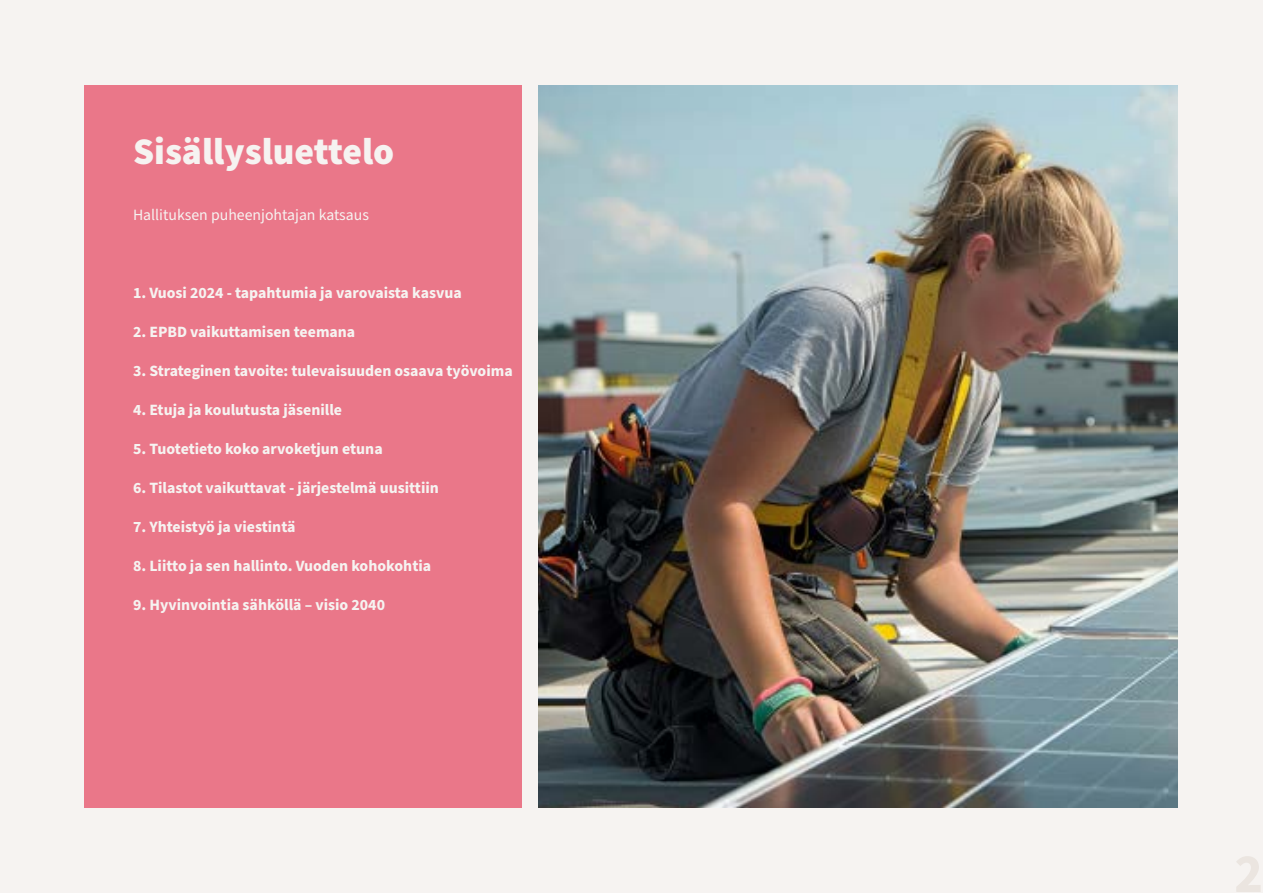
<style>
.page{position:relative;width:1263px;height:893px;background:#f6f3f1}
.page>*{position:absolute;margin:0;border:0;box-sizing:border-box;transform-origin:0 0}
.t1{font:900 37.5px "Source Sans Pro";color:#f6f3f1}
.t2{font:700 15.75px "Source Sans Pro";color:#f6f3f1}
.t3{font:15.75px "Source Sans Pro";color:#f6f3f1}
</style>
<div class="page">
<div style="left:84px;top:85px;width:438px;height:723px;background:#ea7789"></div>
<img style="left:539px;top:85px;width:639px;height:723px">
<h1 class="t1" style="left:133px;top:125px;width:263px">Sisällysluettelo</h1>
<p class="t3" style="left:133px;top:204px;width:237px">Hallituksen puheenjohtajan katsaus</p>
<p class="t2" style="left:133px;top:282px;width:330px">1. Vuosi 2024 - tapahtumia ja varovaista kasvua</p>
<p class="t2" style="left:133px;top:321px;width:224px">2. EPBD vaikuttamisen teemana</p>
<p class="t2" style="left:133px;top:360px;width:381px">3. Strateginen tavoite: tulevaisuuden osaava työvoima</p>
<p class="t2" style="left:133px;top:399px;width:211px">4. Etuja ja koulutusta jäsenille</p>
<p class="t2" style="left:133px;top:438px;width:251px">5. Tuotetieto koko arvoketjun etuna</p>
<p class="t2" style="left:133px;top:477px;width:307px">6. Tilastot vaikuttavat - järjestelmä uusittiin</p>
<p class="t2" style="left:133px;top:516px;width:164px">7. Yhteistyö ja viestintä</p>
<p class="t2" style="left:133px;top:555px;width:300px">8. Liitto ja sen hallinto. Vuoden kohokohtia</p>
<p class="t2" style="left:133px;top:594px;width:253px">9. Hyvinvointia sähköllä – visio 2040</p>
</div>
